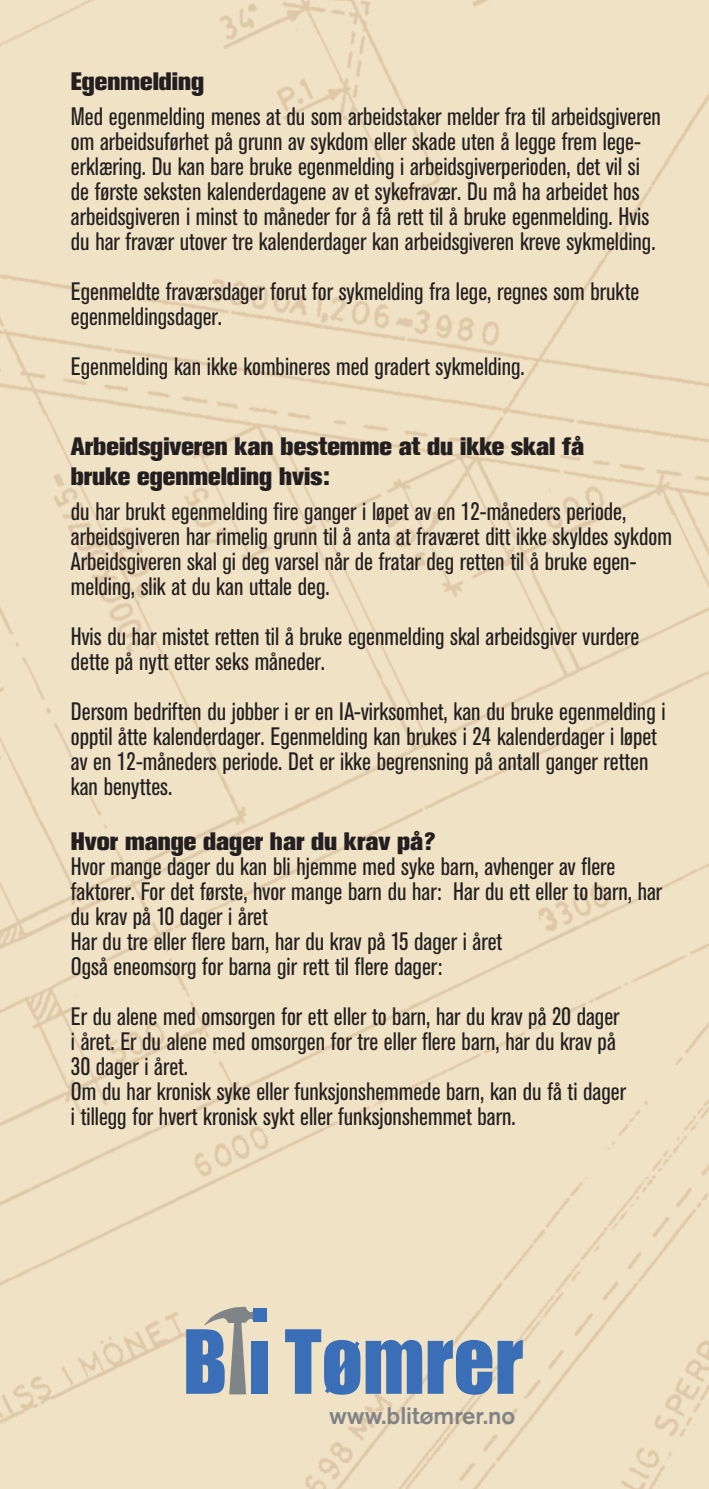
<style>
.page{position:relative;width:709px;height:1489px;background:#fff}
.page>*{position:absolute;margin:0;border:0;box-sizing:border-box;transform-origin:0 0}
.t1{font:condensed 25px/25px "Akzidenz Grotesk BE";color:#231f20}
.t2{font:800 25px/30px "Akzidenz Grotesk BE";color:#231f20}
.t3{font:500 23.75px "Akzidenz Grotesk BE";color:#808285}
</style>
<div class="page">
<div style="left:0;top:0;width:709px;height:1488px;background:#efe2c5"></div>
<div style="left:251px;top:1340px;width:16px;height:53px;background:#3a6fb7"></div>
<svg style="left:285px;top:1329px;width:238px;height:65px;background:#849ebc"></svg>
<svg style="left:186px;top:1306px;width:68px;height:88px;background:#8fa0b1"></svg>
<div style="left:253px;top:1307px;width:13px;height:14px;background:#3a6fb7"></div>
<p class="t2" style="left:71px;top:66px;width:135px">Egenmelding</p>
<p class="t1" style="left:71px;top:104px;width:591px">Med egenmelding menes at du som arbeidstaker melder fra til arbeidsgiveren om arbeidsuførhet på grunn av sykdom eller skade uten å legge frem lege&shy;erklæring. Du kan bare bruke egenmelding i arbeidsgiverperioden, det vil si de første seksten kalenderdagene av et sykefravær. Du må ha arbeidet hos arbeidsgiveren i minst to måneder for å få rett til å bruke egenmelding. Hvis du har fravær utover tre kalenderdager kan arbeidsgiveren kreve sykmelding.</p>
<p class="t1" style="left:71px;top:279px;width:570px">Egenmeldte fraværsdager forut for sykmelding fra lege, regnes som brukte egenmeldingsdager.</p>
<p class="t1" style="left:71px;top:354px;width:455px">Egenmelding kan ikke kombineres med gradert sykmelding.</p>
<p class="t2" style="left:71px;top:431px;width:515px">Arbeidsgiveren kan bestemme at du ikke skal få bruke egenmelding hvis:</p>
<p class="t1" style="left:71px;top:499px;width:602px">du har brukt egenmelding fire ganger i løpet av en 12-måneders periode, arbeidsgiveren har rimelig grunn til å anta at fraværet ditt ikke skyldes sykdom Arbeidsgiveren skal gi deg varsel når de fratar deg retten til å bruke egen&shy;melding, slik at du kan uttale deg.</p>
<p class="t1" style="left:71px;top:624px;width:570px">Hvis du har mistet retten til å bruke egenmelding skal arbeidsgiver vurdere dette på nytt etter seks måneder.</p>
<p class="t1" style="left:71px;top:699px;width:596px">Dersom bedriften du jobber i er en IA-virksomhet, kan du bruke egenmelding i opptil åtte kalenderdager. Egenmelding kan brukes i 24 kalenderdager i løpet av en 12-måneders periode. Det er ikke begrensning på antall ganger retten kan benyttes.</p>
<p class="t2" style="left:71px;top:826px;width:366px">Hvor mange dager har du krav på?</p>
<p class="t1" style="left:71px;top:854px;width:593px">Hvor mange dager du kan bli hjemme med syke barn, avhenger av flere faktorer. For det første, hvor mange barn du har: Har du ett eller to barn, har du krav på 10 dager i året<br>Har du tre eller flere barn, har du krav på 15 dager i året<br>Også eneomsorg for barna gir rett til flere dager:</p>
<p class="t1" style="left:71px;top:1004px;width:556px">Er du alene med omsorgen for ett eller to barn, har du krav på 20 dager i året. Er du alene med omsorgen for tre eller flere barn, har du krav på 30 dager i året.<br>Om du har kronisk syke eller funksjonshemmede barn, kan du få ti dager i tillegg for hvert kronisk sykt eller funksjonshemmet barn.</p>
<p class="t3" style="left:329px;top:1401px;width:188px">www.blitømrer.no</p>
</div>
